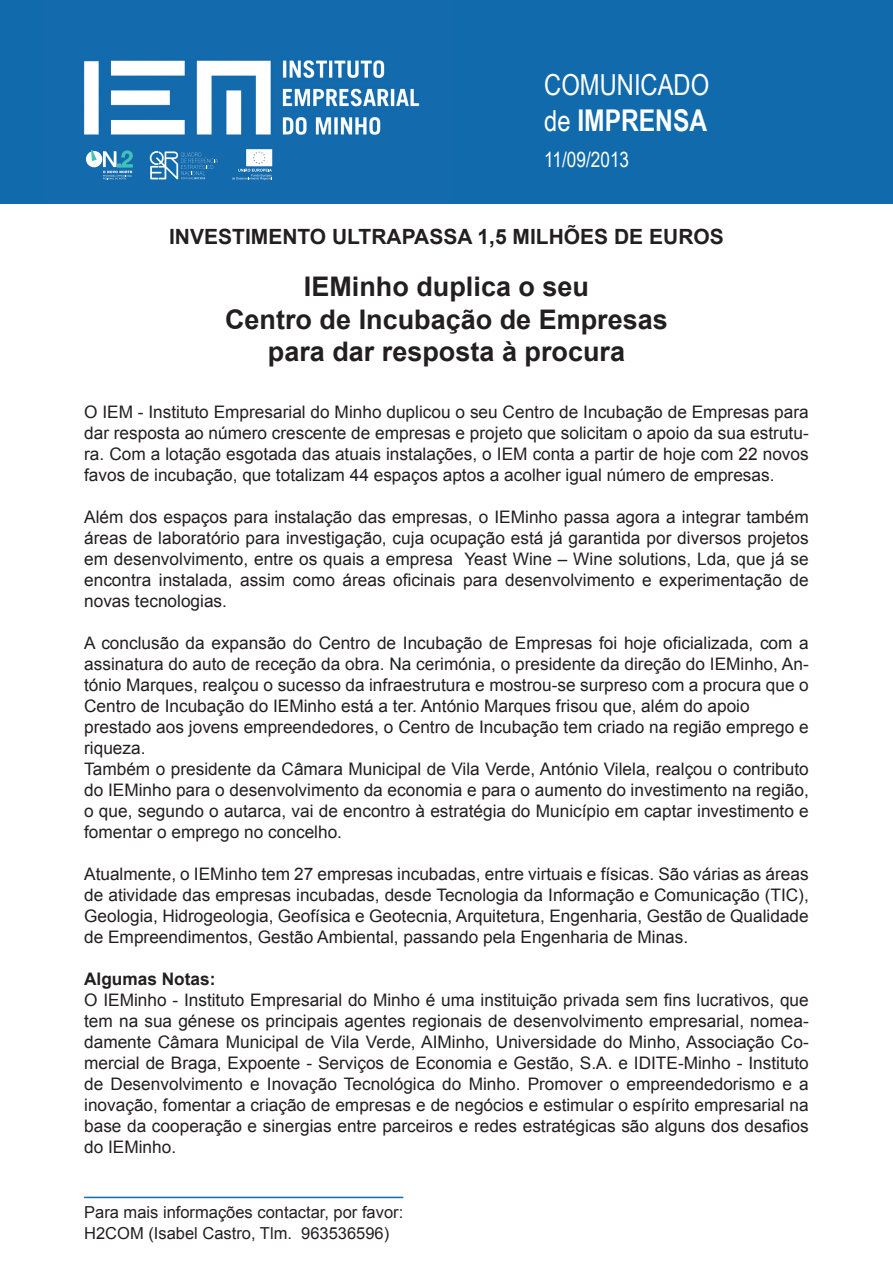
<style>
.page{position:relative;width:893px;height:1263px;background:#fff}
.page>*{position:absolute;margin:0;border:0;box-sizing:border-box;transform-origin:0 0}
.t1{font:700 30px "Arial Narrow";color:#fff}
.t2{font:28.95px "Arial Narrow";color:#fff}
.t3{font:700 27px/32.4px "Arial";color:#231f20;text-align:center}
.t4{font:700 21px "Arial";color:#231f20}
.t5{font:21px "Arial Narrow";color:#fff}
.t6{font:17.25px/21px "Arial";color:#231f20;text-align:justify}
.t7{font:700 17.25px "Arial";color:#231f20}
.t8{font:16.5px/21px "Arial";color:#231f20}
.s1{font-weight:400;font-size:28.95px}
</style>
<div class="page">
<div style="left:0;top:0;width:893px;height:204px;background:#116aac"></div>
<img style="left:83px;top:60px;width:337px;height:120px">
<hr style="left:84px;top:1197px;width:319px;height:1px;background:#126aab">
<svg style="left:150px;top:151px;width:68px;height:29px"></svg>
<svg style="left:232px;top:149px;width:41px;height:31px"></svg>
<svg style="left:86px;top:150px;width:46px;height:29px"></svg>
<h2 class="t2" style="left:544px;top:64px;width:166px">COMUNICADO</h2>
<h1 class="t1" style="left:544px;top:98px;width:164px"><span class="s1">de</span> IMPRENSA</h1>
<p class="t5" style="left:544px;top:144px;width:86px">11/09/2013</p>
<p class="t4" style="left:169px;top:223px;width:556px">INVESTIMENTO ULTRAPASSA 1,5 MILHÕES DE EUROS</p>
<h3 class="t3" style="left:225px;top:271px;width:444px">IEMinho duplica o seu<br>Centro de Incubação de Empresas para dar resposta à procura</h3>
<p class="t6" style="left:84px;top:402px;width:726px">O IEM - Instituto Empresarial do Minho duplicou o seu Centro de Incubação de Empresas para dar resposta ao número crescente de empresas e projeto que solicitam o apoio da sua estrutu&shy;ra. Com a lotação esgotada das atuais instalações, o IEM conta a partir de hoje com 22 novos favos de incubação, que totalizam 44 espaços aptos a acolher igual número de empresas.</p>
<p class="t6" style="left:84px;top:507px;width:726px">Além dos espaços para instalação das empresas, o IEMinho passa agora a integrar também áreas de laboratório para investigação, cuja ocupação está já garantida por diversos projetos em desenvolvimento, entre os quais a empresa Yeast Wine – Wine solutions, Lda, que já se encontra instalada, assim como áreas oficinais para desenvolvimento e experimentação de novas tecnologias.</p>
<p class="t6" style="left:84px;top:633px;width:726px;text-align:left">A conclusão da expansão do Centro de Incubação de Empresas foi hoje oficializada, com a assinatura do auto de receção da obra. Na cerimónia, o presidente da direção do IEMinho, An&shy;tónio Marques, realçou o sucesso da infraestrutura e mostrou-se surpreso com a procura que o Centro de Incubação do IEMinho está a ter. António Marques frisou que, além do apoio prestado aos jovens empreendedores, o Centro de Incubação tem criado na região emprego e riqueza.<br>Também o presidente da Câmara Municipal de Vila Verde, António Vilela, realçou o contributo do IEMinho para o desenvolvimento da economia e para o aumento do investimento na região, o que, segundo o autarca, vai de encontro à estratégia do Município em captar investimento e fomentar o emprego no concelho.</p>
<p class="t6" style="left:84px;top:864px;width:726px">Atualmente, o IEMinho tem 27 empresas incubadas, entre virtuais e físicas. São várias as áreas de atividade das empresas incubadas, desde Tecnologia da Informação e Comunicação (TIC), Geologia, Hidrogeologia, Geofísica e Geotecnia, Arquitetura, Engenharia, Gestão de Qualidade de Empreendimentos, Gestão Ambiental, passando pela Engenharia de Minas.</p>
<p class="t7" style="left:84px;top:968px;width:133px">Algumas Notas:</p>
<p class="t6" style="left:84px;top:990px;width:726px">O IEMinho - Instituto Empresarial do Minho é uma instituição privada sem fins lucrativos, que tem na sua génese os principais agentes regionais de desenvolvimento empresarial, nomea&shy;damente Câmara Municipal de Vila Verde, AIMinho, Universidade do Minho, Associação Co&shy;mercial de Braga, Expoente - Serviços de Economia e Gestão, S.A. e IDITE-Minho - Instituto de Desenvolvimento e Inovação Tecnológica do Minho. Promover o empreendedorismo e a inovação, fomentar a criação de empresas e de negócios e estimular o espírito empresarial na base da cooperação e sinergias entre parceiros e redes estratégicas são alguns dos desafios do IEMinho.</p>
<p class="t8" style="left:84px;top:1202px;width:321px">Para mais informações contactar, por favor:<br>H2COM (Isabel Castro, Tlm. 963536596)</p>
</div>
